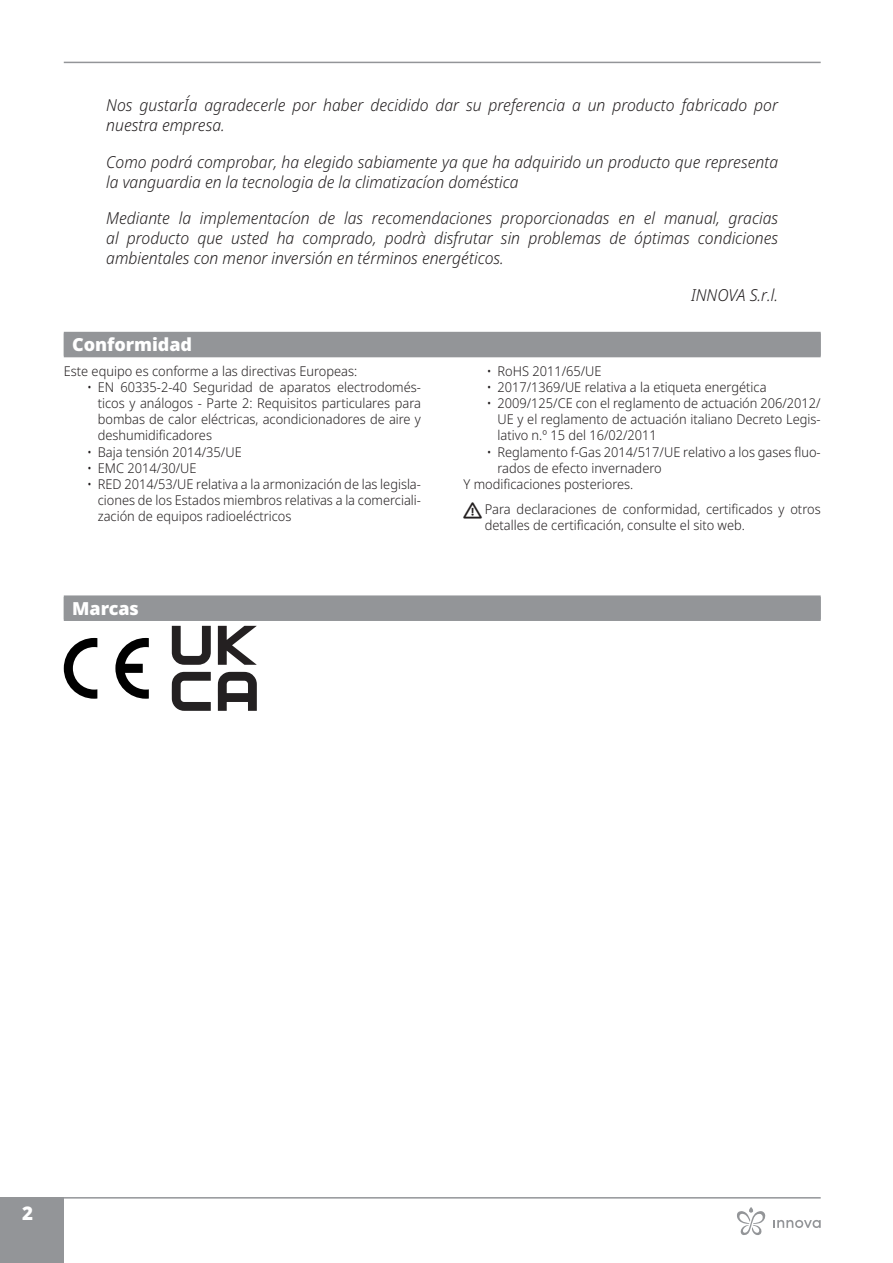
<style>
.page{position:relative;width:893px;height:1263px;background:#fff}
.page>*{position:absolute;margin:0;border:0;box-sizing:border-box;transform-origin:0 0}
.t1{font:900 18.75px "Noto Sans";color:#fff}
.t2{font:900 18px "Noto Sans";letter-spacing:-.005em;color:#fff}
.t3{font:italic 300 16.5px/19.8px "Noto Sans";color:#231f20;scale:.95 1}
.t4{font:300 13.5px/16.2px "Noto Sans";color:#231f20;text-align:justify;scale:.95 1}
</style>
<div class="page">
<hr style="left:64px;top:1197px;width:757px;height:1px;background:#939598">
<div style="left:0;top:1197px;width:64px;height:66px;background:#939598"></div>
<hr style="left:64px;top:62px;width:757px;height:1px;background:#939598">
<div style="left:64px;top:333px;width:757px;height:24px;background:#939598"></div>
<div style="left:64px;top:332px;width:757px;height:24px;background:#939598"></div>
<div style="left:64px;top:597px;width:757px;height:24px;background:#939598"></div>
<div style="left:64px;top:595px;width:757px;height:24px;background:#939598"></div>
<svg style="left:115px;top:638px;width:34px;height:61px"></svg>
<svg style="left:64px;top:638px;width:33px;height:61px"></svg>
<svg style="left:172px;top:672px;width:39px;height:39px"></svg>
<svg style="left:172px;top:626px;width:39px;height:39px"></svg>
<svg style="left:218px;top:626px;width:39px;height:39px"></svg>
<svg style="left:218px;top:672px;width:39px;height:39px"></svg>
<svg style="left:773px;top:1220px;width:48px;height:8px"></svg>
<svg style="left:737px;top:1207px;width:29px;height:28px"></svg>
<p class="t3" style="left:106px;top:96px;width:709px">Nos gustarÍa agradecerle por haber decidido dar su preferencia a un producto fabricado por nuestra empresa.</p>
<p class="t3" style="left:106px;top:152px;width:709px">Como podrá comprobar, ha elegido sabiamente ya que ha adquirido un producto que representa la vanguardia en la tecnologia de la climatizacíon doméstica</p>
<p class="t3" style="left:106px;top:209px;width:709px;text-align:justify">Mediante la implementacíon de las recomendaciones proporcionadas en el manual, gracias al producto que usted ha comprado, podrà disfrutar sin problemas de óptimas condiciones ambientales con menor inversión en términos energéticos.</p>
<p class="t3" style="left:691px;top:285px;width:93px">INNOVA S.r.l.</p>
<h2 class="t2" style="left:72px;top:331px;width:121px">Conformidad</h2>
<p class="t4" style="left:64px;top:363px;width:310px">Este equipo es conforme a las directivas Europeas:</p>
<p class="t4" style="left:98px;top:379px;width:342px;text-indent:-11px">• EN 60335-2-40 Seguridad de aparatos electrodomés&shy;ticos y análogos - Parte 2: Requisitos particulares para bombas de calor eléctricas, acondicionadores de aire y deshumidificadores</p>
<p class="t4" style="left:87px;top:444px;width:164px">• Baja tensión 2014/35/UE</p>
<p class="t4" style="left:87px;top:460px;width:117px">• EMC 2014/30/UE</p>
<p class="t4" style="left:98px;top:476px;width:342px;text-indent:-11px">• RED 2014/53/UE relativa a la armonización de las legisla&shy;ciones de los Estados miembros relativas a la comerciali&shy;zación de equipos radioeléctricos</p>
<p class="t4" style="left:487px;top:363px;width:122px">• RoHS 2011/65/UE</p>
<p class="t4" style="left:487px;top:379px;width:296px">• 2017/1369/UE relativa a la etiqueta energética</p>
<p class="t4" style="left:497px;top:395px;width:342px;text-indent:-11px">• 2009/125/CE con el reglamento de actuación 206/2012/ UE y el reglamento de actuación italiano Decreto Legis&shy;lativo n.º 15 del 16/02/2011</p>
<p class="t4" style="left:487px;top:444px;width:353px">• Reglamento f-Gas 2014/517/UE relativo a los gases fluo-</p>
<p class="t4" style="left:497px;top:460px;width:174px">rados de efecto invernadero</p>
<p class="t4" style="left:463px;top:476px;width:180px">Y modificaciones posteriores.</p>
<p class="t4" style="left:485px;top:501px;width:355px">Para declaraciones de conformidad, certificados y otros detalles de certificación, consulte el sito web.</p>
<h2 class="t2" style="left:72px;top:594px;width:68px">Marcas</h2>
<h1 class="t1" style="left:22px;top:1199px;width:12px">2</h1>
</div>
